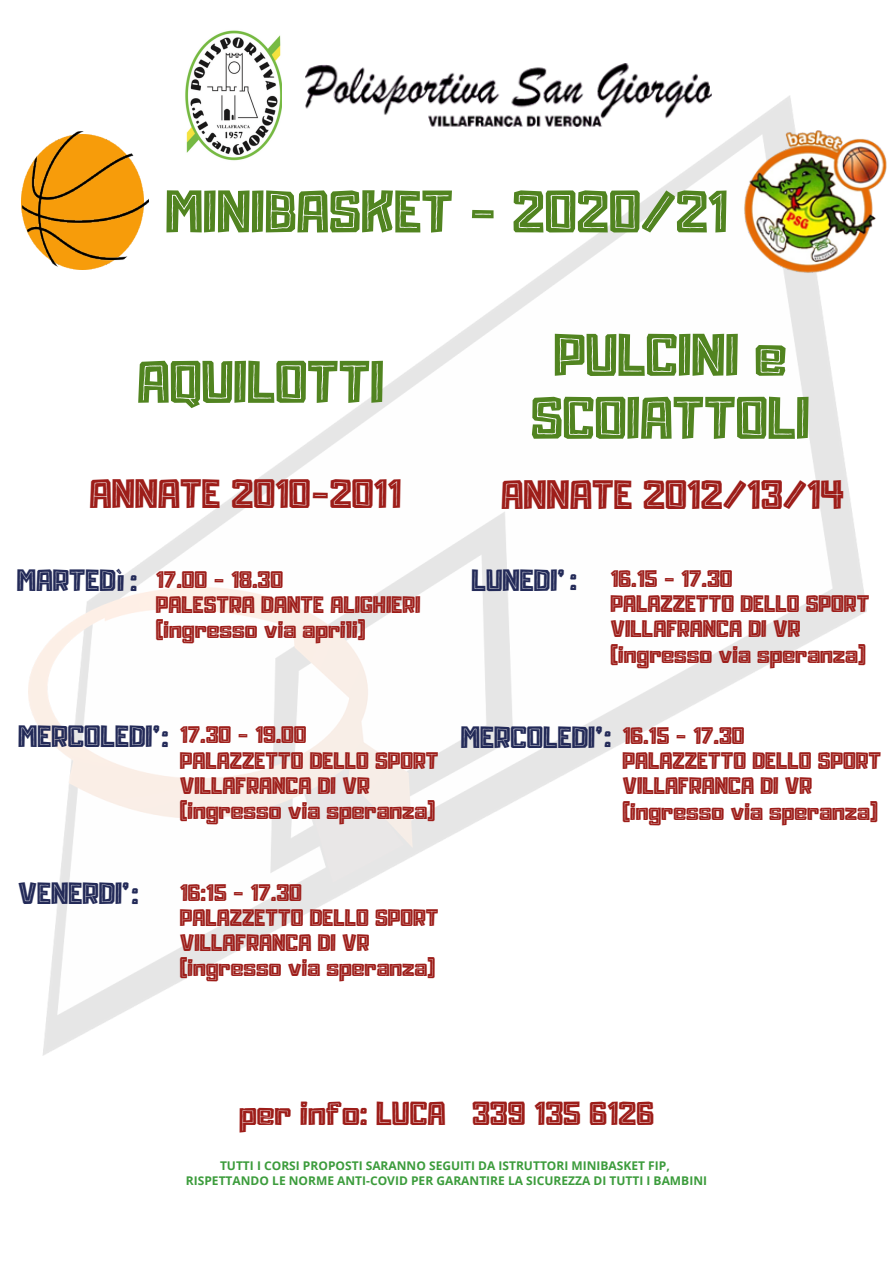
<style>
.page{position:relative;width:893px;height:1263px;background:#fff}
.page>*{position:absolute;margin:0;border:0;box-sizing:border-box;transform-origin:0 0}
.t1{font:52.5px/63px "Adumu";color:#518420;text-align:center}
.t2{font:36px "Adumu";color:#9d1d19}
.t3{font:29.25px "Adumu";color:#9d1d19}
.t4{font:27px "Adumu";color:#232a58}
.t5{font:21px/25.2px "Adumu";color:#9d1d19}
.t6{font:700 12px/14.4px "Open Sans";color:#3c9c3c;text-align:center}
</style>
<div class="page">
<img style="left:185px;top:30px;width:97px;height:65px">
<img style="left:29px;top:95px;width:837px;height:960px">
<img style="left:306px;top:64px;width:405px;height:63px">
<img style="left:22px;top:131px;width:127px;height:143px">
<img style="left:741px;top:129px;width:146px;height:147px">
<h1 class="t1" style="left:165px;top:176px;width:563px">MINIBASKET - 2020/21</h1>
<h1 class="t1" style="left:137px;top:346px;width:248px">AQUILOTTI</h1>
<h2 class="t2" style="left:89px;top:463px;width:313px">ANNATE 2010-2011</h2>
<p class="t4" style="left:17px;top:558px;width:122px">MARTEDì :</p>
<p class="t5" style="left:156px;top:565px;width:266px">17.00 - 18.30<br>PALESTRA DANTE ALIGHIERI (ingresso via aprili)</p>
<h1 class="t1" style="left:531px;top:319px;width:280px">PULCINI e<br>SCOIATTOLI</h1>
<h2 class="t2" style="left:501px;top:464px;width:344px">ANNATE 2012/13/14</h2>
<p class="t4" style="left:471px;top:557px;width:107px">LUNEDI’ :</p>
<p class="t5" style="left:610px;top:564px;width:260px">16.15 - 17.30<br>PALAZZETTO DELLO SPORT<br>VILLAFRANCA DI VR (ingresso via speranza)</p>
<p class="t4" style="left:18px;top:713px;width:152px">MERCOLEDI’:</p>
<p class="t5" style="left:180px;top:721px;width:128px">17.30 - 19.00</p>
<p class="t4" style="left:461px;top:714px;width:152px">MERCOLEDI’:</p>
<p class="t5" style="left:180px;top:746px;width:260px">PALAZZETTO DELLO SPORT<br>VILLAFRANCA DI VR (ingresso via speranza)</p>
<p class="t5" style="left:622px;top:721px;width:260px">16.15 - 17.30<br>PALAZZETTO DELLO SPORT<br>VILLAFRANCA DI VR (ingresso via speranza)</p>
<p class="t4" style="left:18px;top:871px;width:122px">VENERDI’:</p>
<p class="t5" style="left:180px;top:878px;width:260px">16:15 - 17.30<br>PALAZZETTO DELLO SPORT<br>VILLAFRANCA DI VR (ingresso via speranza)</p>
<h3 class="t3" style="left:239px;top:1088px;width:416px">per info: LUCA 339 135 6126</h3>
<p class="t6" style="left:186px;top:1158px;width:522px">TUTTI I CORSI PROPOSTI SARANNO SEGUITI DA ISTRUTTORI MINIBASKET FIP,<br>RISPETTANDO LE NORME ANTI-COVID PER GARANTIRE LA SICUREZZA DI TUTTI I BAMBINI</p>
</div>
